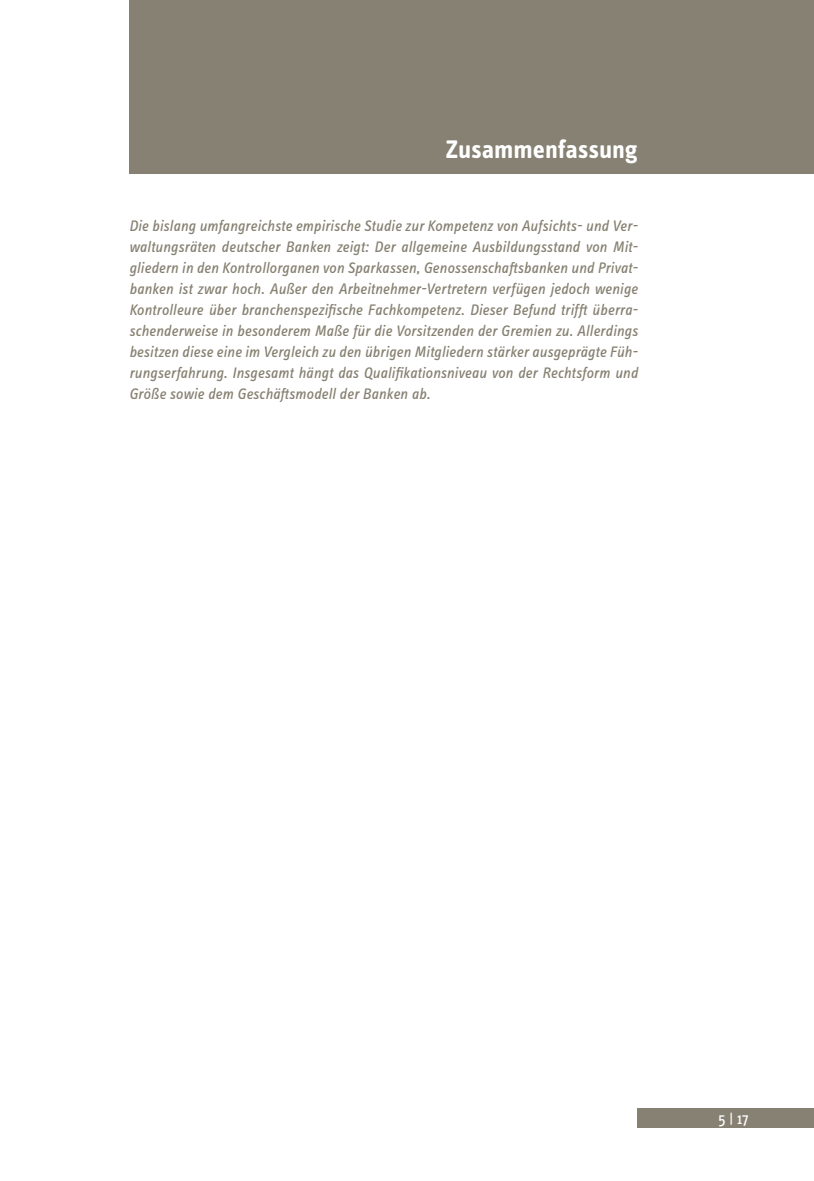
<style>
.page{position:relative;width:814px;height:1181px;background:#fff}
.page>*{position:absolute;margin:0;border:0;box-sizing:border-box;transform-origin:0 0}
.t1{font:700 26.25px "Info OT Text";letter-spacing:-.005em;color:#fff}
.t2{font:italic 15.75px/21px "Info OT Text";letter-spacing:.005em;color:#868172;text-align:justify}
.t3{font:15.75px "Info OT Text";color:#fff}
</style>
<div class="page">
<div style="left:129px;top:0;width:685px;height:174px;background:#868172"></div>
<div style="left:637px;top:1107px;width:177px;height:20px;background:#868172"></div>
<h1 class="t1" style="left:445px;top:133px;width:194px">Zusammenfassung</h1>
<p class="t2" style="left:129px;top:215px;width:510px">Die bislang umfangreichste empirische Studie zur Kompetenz von Aufsichts- und Ver&shy;waltungsräten deutscher Banken zeigt: Der allgemeine Ausbildungsstand von Mit&shy;gliedern in den Kontrollorganen von Sparkassen, Genossenschaftsbanken und Privat&shy;banken ist zwar hoch. Außer den Arbeitnehmer-Vertretern verfügen jedoch wenige Kontrolleure über branchenspezifische Fachkompetenz. Dieser Befund trifft überra&shy;schenderweise in besonderem Maße für die Vorsitzenden der Gremien zu. Allerdings besitzen diese eine im Vergleich zu den übrigen Mitgliedern stärker ausgeprägte Füh&shy;rungserfahrung. Insgesamt hängt das Qualifikationsniveau von der Rechtsform und Größe sowie dem Geschäftsmodell der Banken ab.</p>
<p class="t3" style="left:718px;top:1109px;width:32px">5 | 17</p>
</div>
